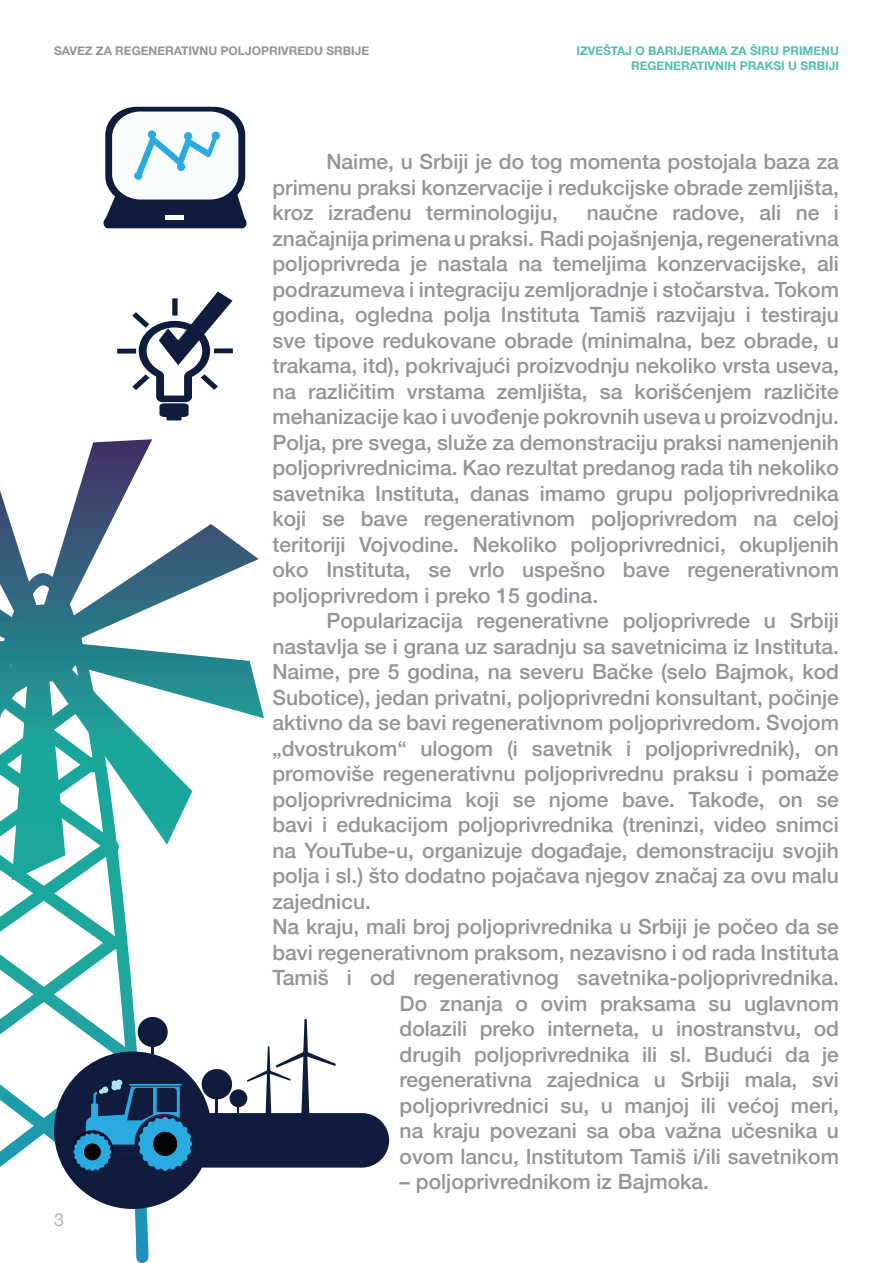
<style>
.page{position:relative;width:893px;height:1263px;background:#fff}
.page>*{position:absolute;margin:0;border:0;box-sizing:border-box;transform-origin:0 0}
.t1{font:500 21px/25.5px "Helvetica Neue";color:#939598;text-align:justify}
.t2{font:18px "Helvetica Neue";color:#b2b3b7}
.t3{font:700 12px/14.4px "Helvetica Neue";color:#51c0af;text-align:right}
.t4{font:700 12px "Helvetica Neue";color:#939598}
</style>
<div class="page">
<div style="left:104px;top:218px;width:143px;height:10px;background:#0f1c3d;border-radius:5px"></div>
<svg style="left:104px;top:107px;width:142px;height:114px"></svg>
<svg style="left:100px;top:1202px;width:49px;height:61px"></svg>
<svg style="left:117px;top:291px;width:116px;height:129px"></svg>
<div style="left:77px;top:1113px;width:312px;height:54px;background:#0f1c3d;border-radius:27px"></div>
<svg style="left:0;top:439px;width:336px;height:763px"></svg>
<p class="t4" style="left:54px;top:41px;width:317px">SAVEZ ZA REGENERATIVNU POLJOPRIVREDU SRBIJE</p>
<p class="t3" style="left:576px;top:44px;width:264px">IZVEŠTAJ O BARIJERAMA ZA ŠIRU PRIMENU<br>REGENERATIVNIH PRAKSI U SRBIJI</p>
<p class="t2" style="left:54px;top:1207px;width:12px">3</p>
<p class="t1" style="left:272px;top:147px;width:568px;text-indent:54px">Naime, u Srbiji je do tog momenta postojala baza za primenu praksi konzervacije i redukcijske obrade zemljišta, kroz izrađenu terminologiju,</p>
<p class="t1" style="left:272px;top:198px;width:568px;text-indent:314px">naučne radove, ali ne i značajnija primena u praksi. Radi pojašnjenja, regenerativna poljoprivreda je nastala na temeljima konzervacijske, ali podrazumeva i integraciju zemljoradnje i stočarstva. Tokom godina, ogledna polja Instituta Tamiš razvijaju i testiraju sve tipove redukovane obrade (minimalna, bez obrade, u trakama, itd), pokrivajući proizvodnju nekoliko vrsta useva, na različitim vrstama zemljišta, sa korišćenjem različite mehanizacije kao i uvođenje pokrovnih useva u proizvodnju.<br>Polja, pre svega, služe za demonstraciju praksi namenjenih poljoprivrednicima. Kao rezultat predanog rada tih nekoliko savetnika Instituta, danas imamo grupu poljoprivrednika koji se bave regenerativnom poljoprivredom na celoj teritoriji Vojvodine. Nekoliko poljoprivrednici, okupljenih oko Instituta, se vrlo uspešno bave regenerativnom poljoprivredom i preko 15 godina.</p>
<p class="t1" style="left:272px;top:606px;width:568px;text-indent:54px">Popularizacija regenerativne poljoprivrede u Srbiji nastavlja se i grana uz saradnju sa savetnicima iz Instituta.<br>Naime, pre 5 godina, na severu Bačke (selo Bajmok, kod Subotice), jedan privatni, poljoprivredni konsultant, počinje aktivno da se bavi regenerativnom poljoprivredom. Svojom „dvostrukom“ ulogom (i savetnik i poljoprivrednik), on promoviše regenerativnu poljoprivrednu praksu i pomaže poljoprivrednicima koji se njome bave. Takođe, on se bavi i edukacijom poljoprivrednika (treninzi, video snimci na YouTube-u, organizuje događaje, demonstraciju svojih polja i sl.) što dodatno pojačava njegov značaj za ovu malu zajednicu.</p>
<p class="t1" style="left:272px;top:912px;width:568px;text-align:right">Na kraju, mali broj poljoprivrednika u Srbiji je počeo da se bavi regenerativnom praksom, nezavisno i od rada Instituta Tamiš i od regenerativnog savetnika-poljoprivrednika.<br>Do znanja o ovim praksama su uglavnom<br>dolazili preko interneta, u inostranstvu, od<br>drugih poljoprivrednika ili sl. Budući da je regenerativna zajednica u Srbiji mala, svi poljoprivrednici su, u manjoj ili većoj meri,<br>na kraju povezani sa oba važna učesnika u<br>ovom lancu, Institutom Tamiš i/ili savetnikom</p>
<p class="t1" style="left:400px;top:1167px;width:311px">– poljoprivrednikom iz Bajmoka.</p>
</div>
